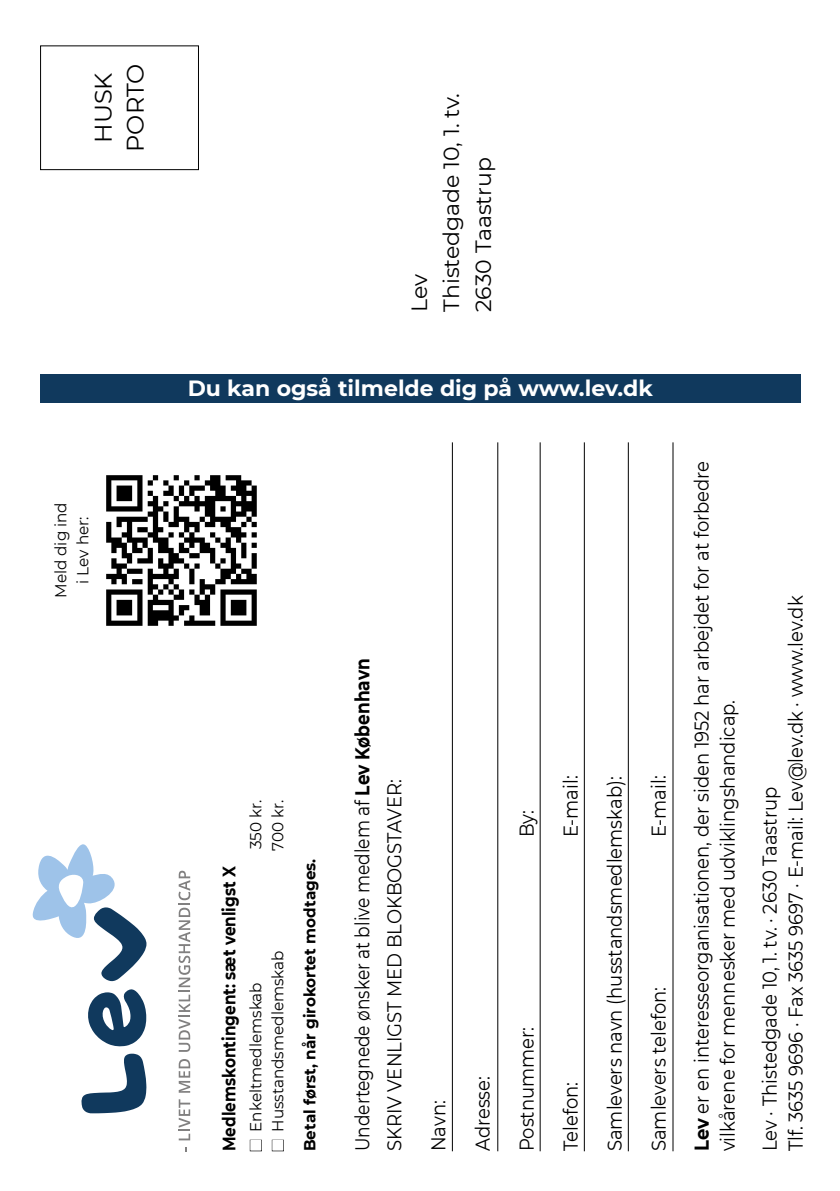
<style>
.page{position:relative;width:840px;height:1191px;background:#fff}
.page>*{position:absolute;margin:0;border:0;box-sizing:border-box;transform-origin:0 0}
.t1{font:24px/32px "Montserrat";color:#000;text-align:center}
.t2{font:22px/32px "Montserrat";color:#000}
.t3{font:700 22px "Montserrat";color:#fff}
.t4{font:20px/26px "Montserrat";color:#000;scale:.9 1}
.t5{font:20px/32px "Montserrat";color:#000;scale:.85 1}
.t6{font:700 18px "Montserrat";color:#000;scale:.85 1}
.t7{font:16px/22px "Montserrat";color:#000;text-align:center;scale:.95 1}
.t8{font:700 16px "Montserrat";color:#000;scale:.95 1}
.s1{font-weight:700}
</style>
<div class="page">
<hr style="left:539px;top:442px;width:1px;height:709px;background:#000">
<hr style="left:583px;top:442px;width:1px;height:709px;background:#000">
<hr style="left:627px;top:442px;width:1px;height:709px;background:#000">
<hr style="left:672px;top:442px;width:1px;height:709px;background:#000">
<hr style="left:497px;top:442px;width:1px;height:709px;background:#000">
<hr style="left:452px;top:442px;width:1px;height:709px;background:#000">
<div style="left:40px;top:374px;width:760px;height:29px;background:#10395d"></div>
<div style="left:40px;top:45px;width:159px;height:125px;border:1px solid #000"></div>
<svg style="left:179px;top:1099px;width:11px;height:41px"></svg>
<svg style="left:179px;top:1059px;width:11px;height:33px"></svg>
<svg style="left:178px;top:870px;width:12px;height:181px"></svg>
<svg style="left:32px;top:844px;width:114px;height:137px"></svg>
<svg style="left:81px;top:1053px;width:65px;height:60px"></svg>
<svg style="left:88px;top:989px;width:58px;height:57px"></svg>
<img style="left:106px;top:475px;width:151px;height:151px">
<p class="t1" style="left:86px;top:152px;width:90px;rotate:-90deg">HUSK<br>PORTO</p>
<p class="t7" style="left:49px;top:598px;width:102px;rotate:-90deg">Meld dig ind i Lev her:</p>
<p class="t2" style="left:402px;top:312px;width:220px;rotate:-90deg">Lev<br>Thistedgade 10, 1. tv.<br>2630 Taastrup</p>
<p class="t3" style="left:188px;top:372px;width:466px">Du kan også tilmelde dig på www.lev.dk</p>
<p class="t6" style="left:216px;top:1151px;width:337px;rotate:-90deg">Medlemskontingent: sæt venligst X</p>
<p class="t7" style="left:244px;top:849px;width:53px;rotate:-90deg">350 kr.</p>
<p class="t7" style="left:266px;top:850px;width:55px;rotate:-90deg">700 kr.</p>
<p class="t7" style="left:244px;top:1131px;width:159px;rotate:-90deg">Enkeltmedlemskab</p>
<p class="t7" style="left:266px;top:1131px;width:192px;rotate:-90deg">Husstandsmedlemskab</p>
<p class="t8" style="left:298px;top:1151px;width:309px;rotate:-90deg">Betal først, når girokortet modtages.</p>
<p class="t5" style="left:345px;top:1151px;width:581px;rotate:-90deg">Undertegnede ønsker at blive medlem af <span class="s1">Lev København<br></span>SKRIV VENLIGST MED BLOKBOGSTAVER:</p>
<p class="t4" style="left:424px;top:1151px;width:58px;rotate:-90deg">Navn:</p>
<p class="t4" style="left:468px;top:1151px;width:85px;rotate:-90deg">Adresse:</p>
<p class="t4" style="left:512px;top:837px;width:32px;rotate:-90deg">By:</p>
<p class="t4" style="left:512px;top:1151px;width:140px;rotate:-90deg">Postnummer:</p>
<p class="t4" style="left:556px;top:837px;width:70px;rotate:-90deg">E-mail:</p>
<p class="t4" style="left:600px;top:1151px;width:418px;rotate:-90deg">Samlevers navn (husstandsmedlemskab):</p>
<p class="t4" style="left:556px;top:1151px;width:78px;rotate:-90deg">Telefon:</p>
<p class="t4" style="left:644px;top:837px;width:70px;rotate:-90deg">E-mail:</p>
<p class="t4" style="left:644px;top:1151px;width:184px;rotate:-90deg">Samlevers telefon:</p>
<p class="t4" style="left:687px;top:1151px;width:768px;rotate:-90deg"><span class="s1">Lev</span> er en interesseorganisationen, der siden 1952 har arbejdet for at forbedre vilkårene for mennesker med udviklingshandicap.</p>
<p class="t4" style="left:755px;top:1151px;width:619px;rotate:-90deg">Lev · Thistedgade 10, 1. tv. · 2630 Taastrup<br>Tlf. 3635 9696 · Fax 3635 9697 · E-mail: Lev@lev.dk · www.lev.dk</p>
</div>
